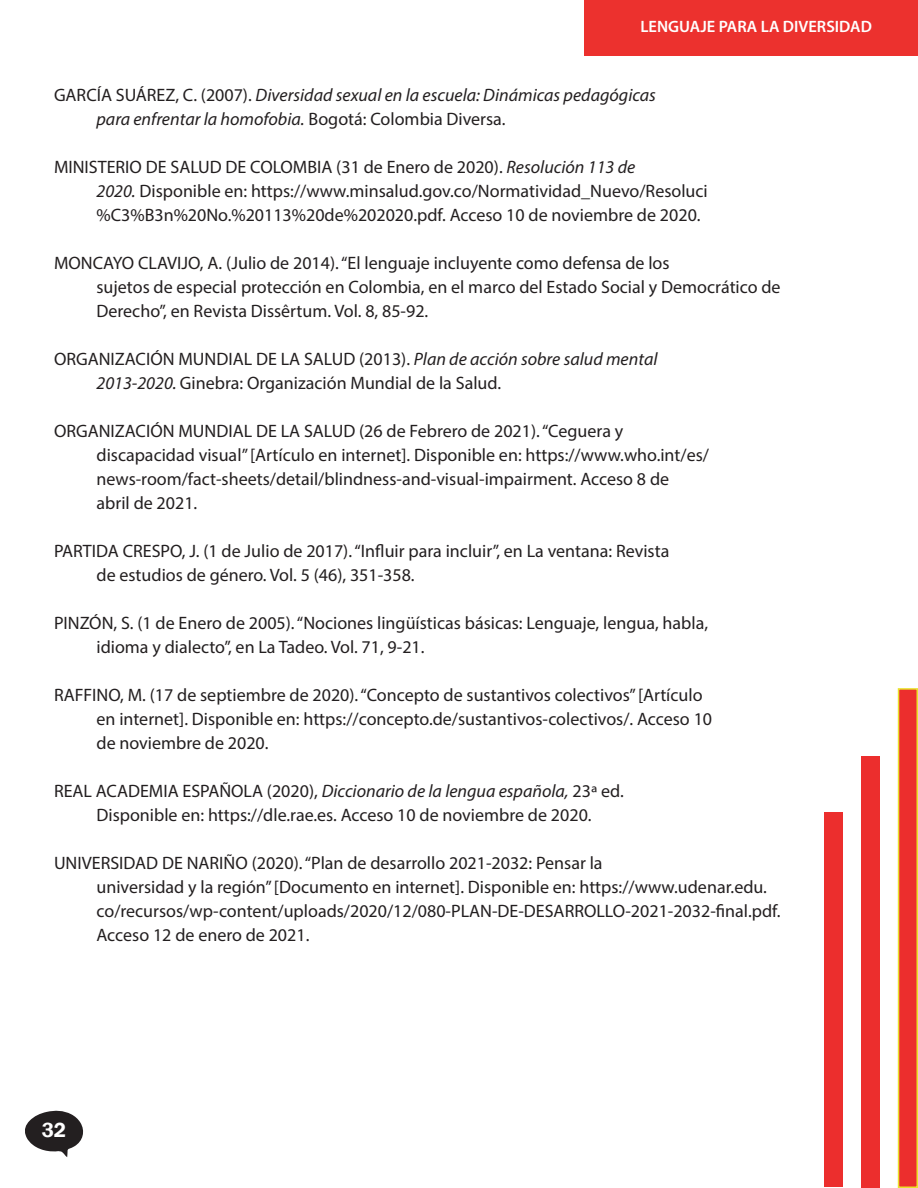
<style>
.page{position:relative;width:918px;height:1188px;background:#fff}
.page>*{position:absolute;margin:0;border:0;box-sizing:border-box;transform-origin:0 0}
.t1{font:600 21px "Franklin Gothic";color:#fff}
.t2{font:18px/24px "Myriad Pro";color:#231f20}
.t3{font:italic 18px "Myriad Pro";color:#231f20}
.t4{font:16.5px "Myriad Variable Concept";color:#fff}
.s1{font-style:normal}
.s2{font-style:italic}
</style>
<div class="page">
<div style="left:824px;top:812px;width:18px;height:375px;background:#ec2e2d"></div>
<div style="left:899px;top:689px;width:18px;height:498px;background:#ec2e2d"></div>
<div style="left:898px;top:688px;width:20px;height:500px;border:2px solid #e9e12b"></div>
<div style="left:861px;top:756px;width:19px;height:431px;background:#ec2e2d"></div>
<div style="left:585px;top:0;width:333px;height:55px;background:#ec312e"></div>
<svg style="left:25px;top:1110px;width:59px;height:47px"></svg>
<p class="t4" style="left:640px;top:17px;width:233px">LENGUAJE PARA LA DIVERSIDAD</p>
<p class="t3" style="left:54px;top:84px;width:603px"><span class="s1">GARCÍA SUÁREZ, C. (2007).</span> Diversidad sexual en la escuela: Dinámicas pedagógicas</p>
<p class="t3" style="left:97px;top:108px;width:411px">para enfrentar la homofobia. <span class="s1">Bogotá: Colombia Diversa.</span></p>
<p class="t2" style="left:54px;top:154px;width:583px">MINISTERIO DE SALUD DE COLOMBIA (31 de Enero de 2020). <span class="s2">Resolución 113 de</span></p>
<p class="t2" style="left:97px;top:178px;width:613px"><span class="s2">2020.</span> Disponible en: https://www.minsalud.gov.co/Normatividad_Nuevo/Resoluci</p>
<p class="t2" style="left:97px;top:202px;width:606px">%C3%B3n%20No.%20113%20de%202020.pdf. Acceso 10 de noviembre de 2020.</p>
<p class="t2" style="left:54px;top:250px;width:617px">MONCAYO CLAVIJO, A. (Julio de 2014). “El lenguaje incluyente como defensa de los</p>
<p class="t2" style="left:97px;top:274px;width:686px">sujetos de especial protección en Colombia, en el marco del Estado Social y Democrático de<br>Derecho”, en Revista Dissêrtum. Vol. 8, 85-92.</p>
<p class="t2" style="left:54px;top:346px;width:605px">ORGANIZACIÓN MUNDIAL DE LA SALUD (2013). <span class="s2">Plan de acción sobre salud mental</span></p>
<p class="t2" style="left:97px;top:370px;width:406px"><span class="s2">2013-2020.</span> Ginebra: Organización Mundial de la Salud.</p>
<p class="t2" style="left:54px;top:418px;width:571px">ORGANIZACIÓN MUNDIAL DE LA SALUD (26 de Febrero de 2021). “Ceguera y</p>
<p class="t2" style="left:97px;top:442px;width:614px">discapacidad visual” [Artículo en internet]. Disponible en: https://www.who.int/es/</p>
<p class="t2" style="left:97px;top:466px;width:574px">news-room/fact-sheets/detail/blindness-and-visual-impairment. Acceso 8 de</p>
<p class="t2" style="left:97px;top:490px;width:102px">abril de 2021.</p>
<p class="t2" style="left:54px;top:538px;width:617px">PARTIDA CRESPO, J. (1 de Julio de 2017). “Influir para incluir”, en La ventana: Revista</p>
<p class="t2" style="left:97px;top:562px;width:320px">de estudios de género. Vol. 5 (46), 351-358.</p>
<p class="t2" style="left:54px;top:610px;width:656px">PINZÓN, S. (1 de Enero de 2005). “Nociones lingüísticas básicas: Lenguaje, lengua, habla,</p>
<p class="t2" style="left:97px;top:634px;width:330px">idioma y dialecto”, en La Tadeo. Vol. 71, 9-21.</p>
<p class="t2" style="left:54px;top:682px;width:650px">RAFFINO, M. (17 de septiembre de 2020). “Concepto de sustantivos colectivos” [Artículo</p>
<p class="t2" style="left:97px;top:706px;width:617px">en internet]. Disponible en: https://concepto.de/sustantivos-colectivos/. Acceso 10</p>
<p class="t2" style="left:97px;top:730px;width:174px">de noviembre de 2020.</p>
<p class="t2" style="left:54px;top:778px;width:571px">REAL ACADEMIA ESPAÑOLA (2020), <span class="s2">Diccionario de la lengua española,</span> 23ª ed.</p>
<p class="t2" style="left:97px;top:802px;width:497px">Disponible en: https://dle.rae.es. Acceso 10 de noviembre de 2020.</p>
<p class="t2" style="left:54px;top:850px;width:550px">UNIVERSIDAD DE NARIÑO (2020). “Plan de desarrollo 2021-2032: Pensar la</p>
<p class="t2" style="left:97px;top:874px;width:686px">universidad y la región” [Documento en internet]. Disponible en: https://www.udenar.edu. co/recursos/wp-content/uploads/2020/12/080-PLAN-DE-DESARROLLO-2021-2032-final.pdf.<br>Acceso 12 de enero de 2021.</p>
<p class="t1" style="left:42px;top:1117px;width:26px">32</p>
</div>
